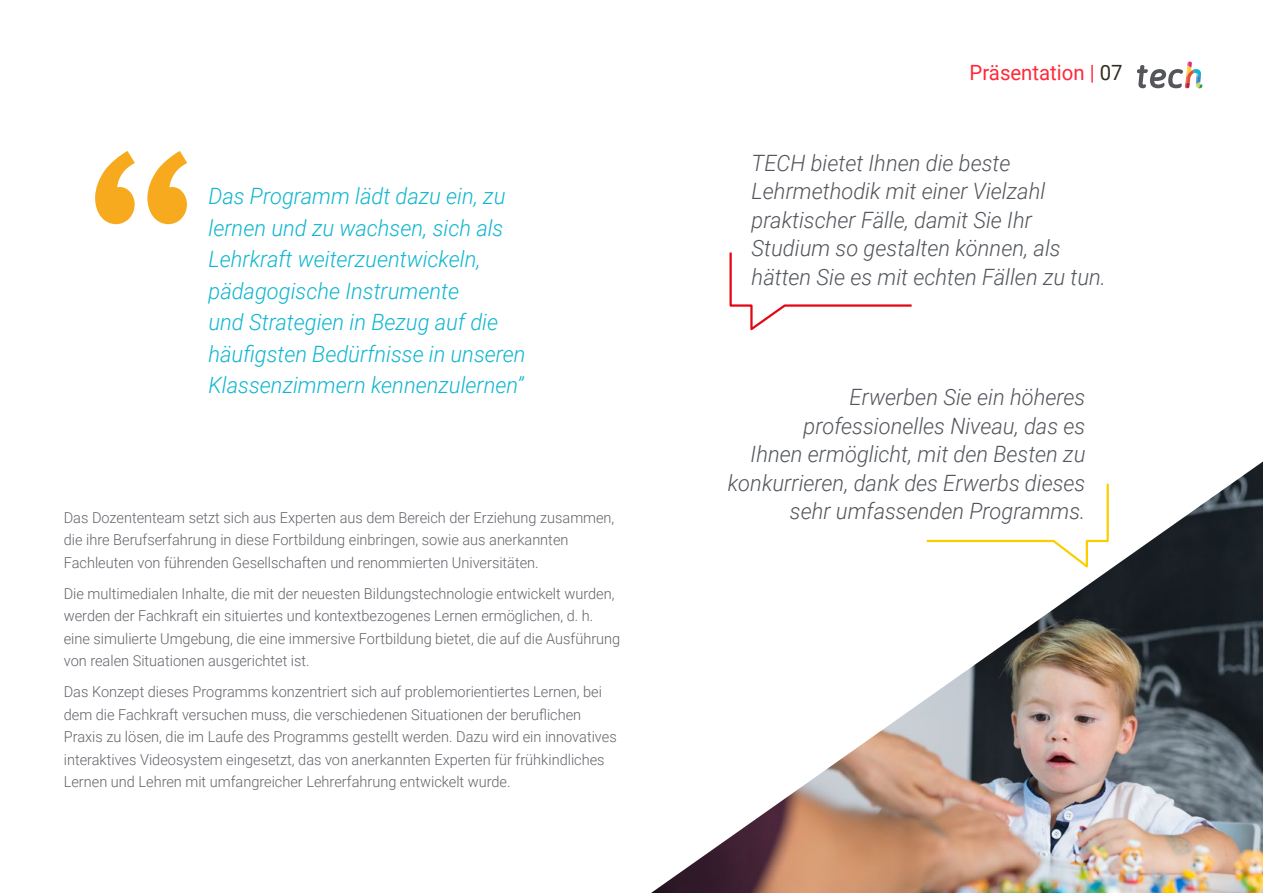
<style>
.page{position:relative;width:1263px;height:893px;background:#fff}
.page>*{position:absolute;margin:0;border:0;box-sizing:border-box;transform-origin:0 0}
.t1{font:italic 300 22.5px/28.5px "Roboto";color:#52555b}
.t2{font:italic 300 22.5px/31.5px "Roboto";color:#0fb6cf}
.t3{font:21px "Roboto";color:#ff293a}
.t4{font:300 15px/22.5px "Roboto";color:#61646a}
.s1{color:#312e20}
</style>
<div class="page">
<svg style="left:1137px;top:62px;width:65px;height:27px"></svg>
<img style="left:651px;top:461px;width:612px;height:432px">
<svg style="left:95px;top:151px;width:92px;height:73px"></svg>
<svg style="left:729px;top:252px;width:183px;height:79px"></svg>
<svg style="left:924px;top:481px;width:186px;height:90px"></svg>
<h1 class="t2" style="left:208px;top:180px;width:319px">Das Programm lädt dazu ein, zu lernen und zu wachsen, sich als<br>Lehrkraft weiterzuentwickeln, pädagogische Instrumente<br>und Strategien in Bezug auf die häufigsten Bedürfnisse in unseren<br>Klassenzimmern kennenzulernen”</h1>
<p class="t4" style="left:64px;top:506px;width:552px">Das Dozententeam setzt sich aus Experten aus dem Bereich der Erziehung zusammen, die ihre Berufserfahrung in diese Fortbildung einbringen, sowie aus anerkannten<br>Fachleuten von führenden Gesellschaften und renommierten Universitäten.</p>
<p class="t4" style="left:64px;top:582px;width:558px">Die multimedialen Inhalte, die mit der neuesten Bildungstechnologie entwickelt wurden, werden der Fachkraft ein situiertes und kontextbezogenes Lernen ermöglichen, d. h. eine simulierte Umgebung, die eine immersive Fortbildung bietet, die auf die Ausführung von realen Situationen ausgerichtet ist.</p>
<p class="t4" style="left:64px;top:680px;width:554px">Das Konzept dieses Programms konzentriert sich auf problemorientiertes Lernen, bei dem die Fachkraft versuchen muss, die verschiedenen Situationen der beruflichen Praxis zu lösen, die im Laufe des Programms gestellt werden. Dazu wird ein innovatives interaktives Videosystem eingesetzt, das von anerkannten Experten für frühkindliches Lernen und Lehren mit umfangreicher Lehrerfahrung entwickelt wurde.</p>
<h2 class="t3" style="left:969px;top:57px;width:155px">Präsentation | <span class="s1">07</span></h2>
<h1 class="t1" style="left:752px;top:148px;width:356px">TECH bietet Ihnen die beste<br>Lehrmethodik mit einer Vielzahl praktischer Fälle, damit Sie Ihr<br>Studium so gestalten können, als hätten Sie es mit echten Fällen zu tun.</h1>
<h1 class="t1" style="left:728px;top:382px;width:359px;text-align:right">Erwerben Sie ein höheres professionelles Niveau, das es<br>Ihnen ermöglicht, mit den Besten zu konkurrieren, dank des Erwerbs dieses sehr umfassenden Programms.</h1>
</div>
